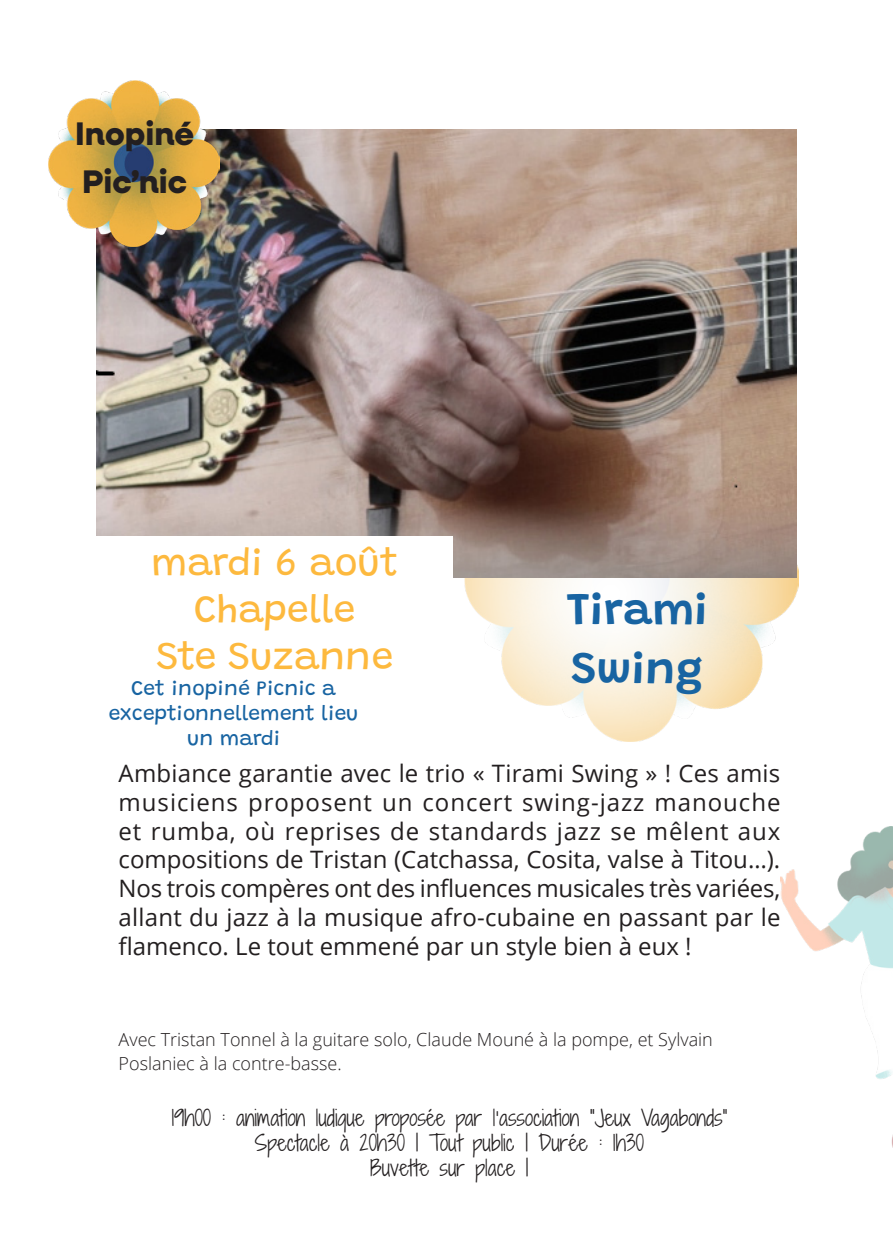
<style>
.page{position:relative;width:893px;height:1259px;background:#fff}
.page>*{position:absolute;margin:0;border:0;box-sizing:border-box;transform-origin:0 0}
.titre_spectacle{font:600 45px "Grandstander";color:#1864a2}
.Date_et_lieu{font:39px "Grandstander";color:#fdb93e}
.Style_de_paragraphe_1{font:800 32.7px "Neulis Cursive";color:#231f20}
.texte_courant{font:24px/28.8px "Open Sans";color:#231f20;text-align:justify}
.t1{font:300 21px "Shadows Into";color:#231f20}
.Date_et_lieu-2{font:21px/25.2px "Grandstander";color:#1864a2;text-align:center}
.texte_simple{font:300 18px "Open Sans";color:#231f20}
</style>
<div class="page">
<img style="left:464px;top:417px;width:334px;height:325px">
<img style="left:97px;top:129px;width:699px;height:448px">
<img style="left:49px;top:81px;width:171px;height:166px">
<img style="left:780px;top:826px;width:113px;height:322px">
<div style="left:97px;top:536px;width:356px;height:143px;background:#fff"></div>
<p class="Style_de_paragraphe_1" style="left:75px;top:110px;width:120px">Inopiné</p>
<p class="Style_de_paragraphe_1" style="left:82px;top:158px;width:106px">Pic’nic</p>
<p class="Date_et_lieu" style="left:151px;top:531px;width:249px">mardi 6 août</p>
<p class="Date_et_lieu" style="left:194px;top:578px;width:163px">Chapelle</p>
<p class="Date_et_lieu" style="left:156px;top:625px;width:238px">Ste Suzanne</p>
<p class="Date_et_lieu-2" style="left:109px;top:673px;width:251px">Cet inopiné Picnic a exceptionnellement lieu un mardi</p>
<p class="titre_spectacle" style="left:566px;top:573px;width:143px">Tirami</p>
<p class="titre_spectacle" style="left:571px;top:632px;width:133px">Swing</p>
<p class="texte_courant" style="left:119px;top:758px;width:663px">Ambiance garantie avec le trio « Tirami Swing » ! Ces amis musiciens proposent un concert swing-jazz manouche et rumba, où reprises de standards jazz se mêlent aux compositions de Tristan (Catchassa, Cosita, valse à Titou…).<br>Nos trois compères ont des influences musicales très variées, allant du jazz à la musique afro-cubaine en passant par le flamenco. Le tout emmené par un style bien à eux !</p>
<p class="texte_simple" style="left:119px;top:1027px;width:596px">Avec Tristan Tonnel à la guitare solo, Claude Mouné à la pompe, et Sylvain</p>
<p class="texte_simple" style="left:119px;top:1051px;width:225px">Poslaniec à la contre-basse.</p>
<p class="t1" style="left:171px;top:1102px;width:558px">19h00 : animation ludique proposée par l’association “Jeux Vagabonds”</p>
<p class="t1" style="left:255px;top:1127px;width:391px">Spectacle à 20h30 | Tout public | Durée : 1h30</p>
<p class="t1" style="left:370px;top:1152px;width:160px">Buvette sur place |</p>
</div>
